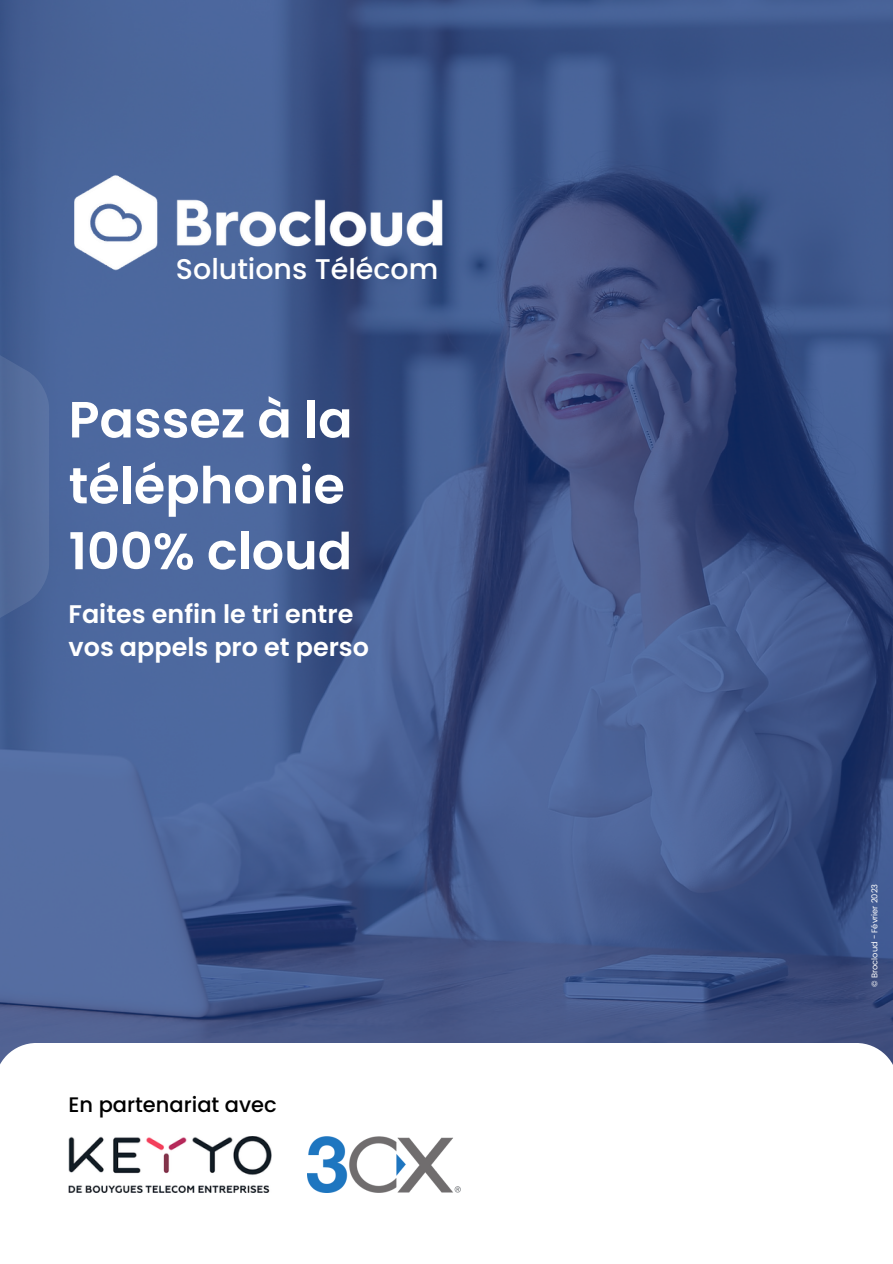
<style>
.page{position:relative;width:893px;height:1264px;background:#fff}
.page>*{position:absolute;margin:0;border:0;box-sizing:border-box;transform-origin:0 0}
.t1{font:600 50.85px/65.8px "Poppins";color:#fff}
.t2{font:500 28.5px "Poppins";color:#fff}
.t3{font:600 25.35px/32.5px "Poppins";color:#fff}
.t4{font:500 21px "Poppins";color:#000}
.t5{font:8.25px "Poppins";color:#fff}
</style>
<div class="page">
<img style="left:0;top:0;width:892px;height:1042px">
<svg style="left:0;top:286px;width:49px;height:401px;background:#4c6698"></svg>
<img style="left:69px;top:172px;width:377px;height:100px">
<svg style="left:0;top:1042px;width:892px;height:151px"></svg>
<img style="left:69px;top:1135px;width:202px;height:57px">
<img style="left:307px;top:1135px;width:153px;height:57px">
<p class="t2" style="left:176px;top:248px;width:264px">Solutions Télécom</p>
<h1 class="t1" style="left:69px;top:387px;width:285px">Passez à la téléphonie<br>100% cloud</h1>
<p class="t3" style="left:69px;top:598px;width:302px">Faites enfin le tri entre vos appels pro et perso</p>
<p class="t4" style="left:69px;top:1090px;width:209px">En partenariat avec</p>
<p class="t5" style="left:868px;top:986px;width:105px;rotate:-90deg">© Brocloud - Février 2023</p>
</div>
